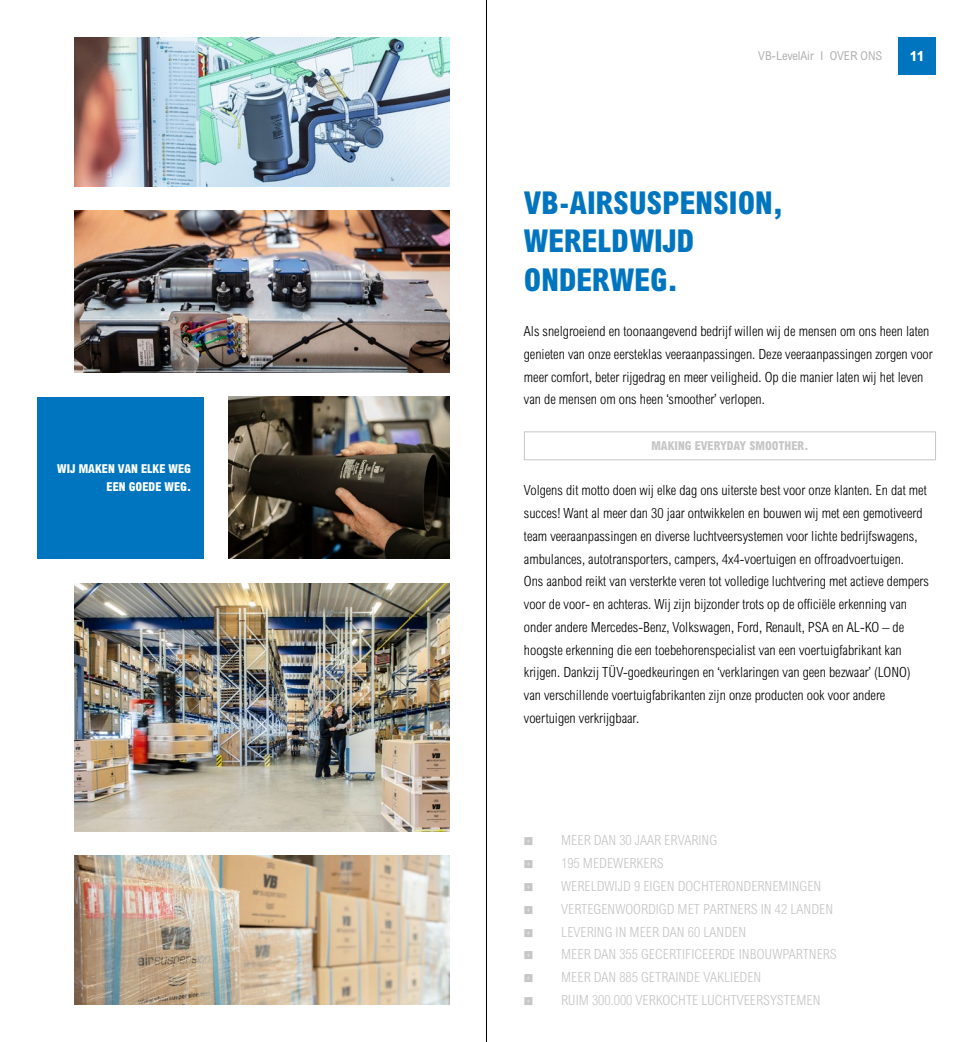
<style>
.page{position:relative;width:973px;height:1042px;background:#fff}
.page>*{position:absolute;margin:0;border:0;box-sizing:border-box;transform-origin:0 0}
.t1{font:800 condensed 31.5px/38.5px "Arial MT Std";color:#0075bf}
.t2{font:300 condensed 14px/22.8px "Arial MT Std";color:#000}
.t3{font:300 condensed 14px/22.8px "Arial MT Std";color:#c6c6c6}
.t4{font:800 condensed 14px "Arial MT Std";color:#fff}
.t5{font:800 condensed 12.25px/17.2px "Arial MT Std";color:#fff;text-align:right}
.t6{font:800 condensed 12.25px "Arial MT Std";color:#c6c6c6}
.t7{font:condensed 12.25px "Arial MT Std";color:#b3b2b2}
</style>
<div class="page">
<img style="left:74px;top:211px;width:375px;height:161px">
<img style="left:228px;top:397px;width:221px;height:161px">
<img style="left:74px;top:856px;width:375px;height:149px">
<img style="left:74px;top:583px;width:375px;height:248px">
<div style="left:37px;top:397px;width:166px;height:161px;background:#0075bf"></div>
<img style="left:74px;top:37px;width:375px;height:149px">
<div style="left:898px;top:37px;width:37px;height:37px;background:#0075bf"></div>
<div style="left:524px;top:431px;width:411px;height:29px;border:1px solid #c6c6c6"></div>
<hr style="left:486px;top:0;width:1px;height:1042px;background:#000">
<p class="t5" style="left:57px;top:460px;width:135px">WIJ MAKEN VAN ELKE WEG<br>EEN GOEDE WEG.</p>
<p class="t7" style="left:758px;top:48px;width:125px">VB-LevelAir I OVER ONS</p>
<p class="t4" style="left:909px;top:47px;width:15px">11</p>
<p class="t1" style="left:524px;top:183px;width:261px">VB-AIRSUSPENSION,<br>WERELDWIJD<br>ONDERWEG.</p>
<p class="t2" style="left:524px;top:320px;width:410px">Als snelgroeiend en toonaangevend bedrijf willen wij de mensen om ons heen laten genieten van onze eersteklas veeraanpassingen. Deze veeraanpassingen zorgen voor meer comfort, beter rijgedrag en meer veiligheid. Op die manier laten wij het leven van de mensen om ons heen ‘smoother’ verlopen.</p>
<p class="t6" style="left:651px;top:438px;width:158px">MAKING EVERYDAY SMOOTHER.</p>
<p class="t2" style="left:524px;top:479px;width:406px">Volgens dit motto doen wij elke dag ons uiterste best voor onze klanten. En dat met succes! Want al meer dan 30 jaar ontwikkelen en bouwen wij met een gemotiveerd team veeraanpassingen en diverse luchtveersystemen voor lichte bedrijfswagens, ambulances, autotransporters, campers, 4x4-voertuigen en offroadvoertuigen.<br>Ons aanbod reikt van versterkte veren tot volledige luchtvering met actieve dempers voor de voor- en achteras. Wij zijn bijzonder trots op de officiële erkenning van onder andere Mercedes-Benz, Volkswagen, Ford, Renault, PSA en AL-KO – de hoogste erkenning die een toebehorenspecialist van een voertuigfabrikant kan krijgen. Dankzij TÜV-goedkeuringen en ‘verklaringen van geen bezwaar’ (LONO) van verschillende voertuigfabrikanten zijn onze producten ook voor andere voertuigen verkrijgbaar.</p>
<p class="t3" style="left:561px;top:829px;width:277px">MEER DAN 30 JAAR ERVARING<br>195 MEDEWERKERS<br>WERELDWIJD 9 EIGEN DOCHTERONDERNEMINGEN VERTEGENWOORDIGD MET PARTNERS IN 42 LANDEN LEVERING IN MEER DAN 60 LANDEN<br>MEER DAN 355 GECERTIFICEERDE INBOUWPARTNERS MEER DAN 885 GETRAINDE VAKLIEDEN<br>RUIM 300.000 VERKOCHTE LUCHTVEERSYSTEMEN</p>
</div>
